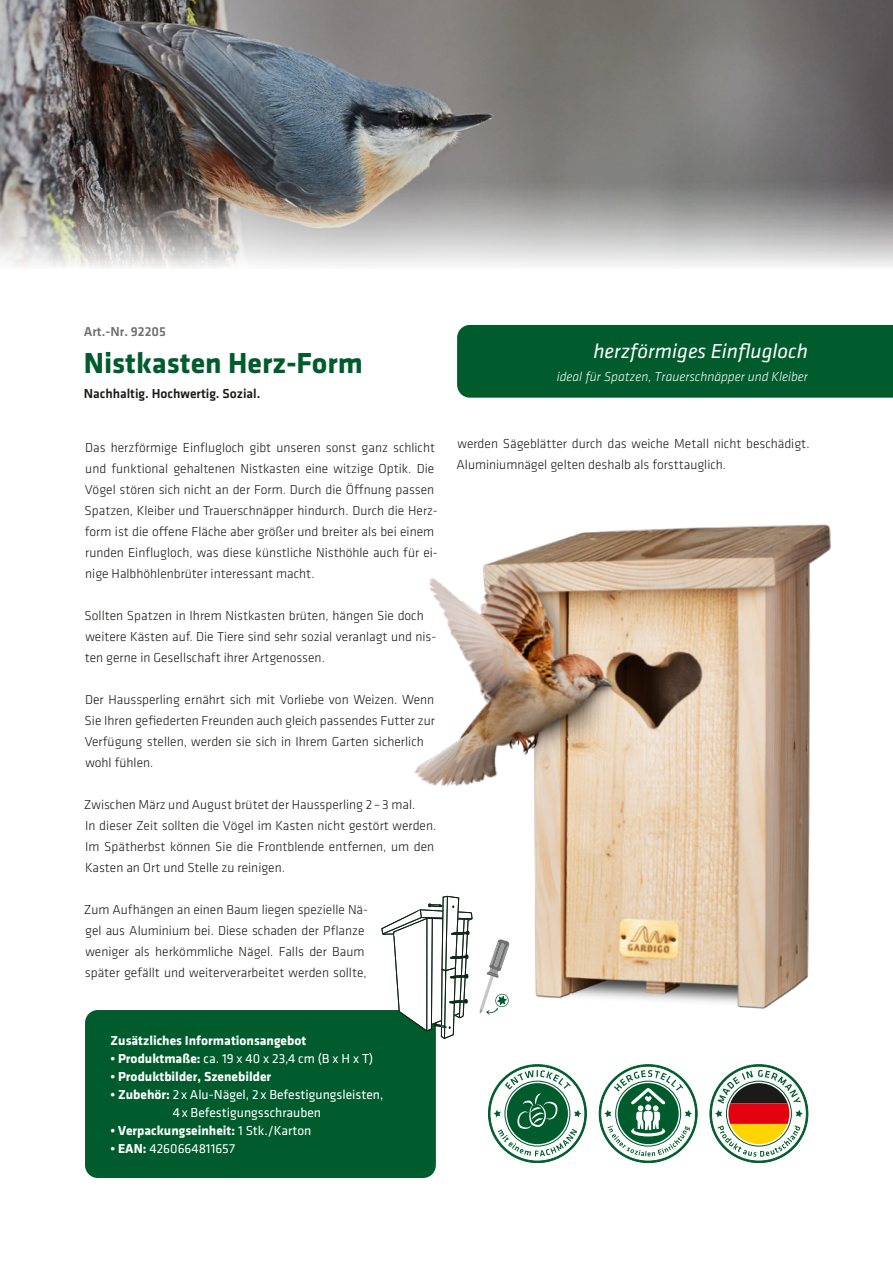
<style>
.page{position:relative;width:893px;height:1263px;background:#fff}
.page>*{position:absolute;margin:0;border:0;box-sizing:border-box;transform-origin:0 0}
.t1{font:700 30px "Klavika";color:#005c2c}
.t2{font:italic 21px "Klavika";color:#fff}
.t3{font:300 13.5px/21px "Klavika";color:#1a1a18}
.t4{font:13.5px/18px "Klavika";color:#fff;text-align:center}
.t5{font:13.5px "Klavika Bold OSF";color:#fff}
.t6{font:italic 300 13.5px "Klavika";color:#fff}
.t7{font:500 13.5px "Klavika";color:#1a1a18}
.t8{font:500 13.5px "Klavika";color:#6f6f6e}
.s1{font-family:"Klavika Bold OSF"}
.s2{font-family:"Klavika"}
</style>
<div class="page">
<img style="left:0;top:0;width:893px;height:268px">
<div style="left:85px;top:1010px;width:351px;height:168px;background:#005c2c;border-radius:13px"></div>
<img style="left:415px;top:524px;width:416px;height:489px">
<svg style="left:488px;top:1064px;width:99px;height:99px"></svg>
<svg style="left:599px;top:1064px;width:98px;height:99px"></svg>
<svg style="left:710px;top:1064px;width:98px;height:99px"></svg>
<div style="left:457px;top:325px;width:436px;height:73px;background:#005c2c"></div>
<svg style="left:480px;top:939px;width:29px;height:76px"></svg>
<svg style="left:382px;top:896px;width:90px;height:143px"></svg>
<p class="t8" style="left:84px;top:324px;width:84px">Art.-Nr. 92205</p>
<p class="t1" style="left:84px;top:347px;width:281px">Nistkasten Herz-Form</p>
<p class="t7" style="left:84px;top:386px;width:178px">Nachhaltig. Hochwertig. Sozial.</p>
<p class="t3" style="left:85px;top:438px;width:355px">Das herzförmige Einflugloch gibt unseren sonst ganz schlicht und funktional gehaltenen Nistkasten eine witzige Optik. Die Vögel stören sich nicht an der Form. Durch die Öffnung passen Spatzen, Kleiber und Trauerschnäpper hindurch. Durch die Herz&shy;form ist die offene Fläche aber größer und breiter als bei einem runden Einflugloch, was diese künstliche Nisthöhle auch für ei&shy;nige Halbhöhlenbrüter interessant macht.</p>
<p class="t3" style="left:85px;top:606px;width:353px">Sollten Spatzen in Ihrem Nistkasten brüten, hängen Sie doch weitere Kästen auf. Die Tiere sind sehr sozial veranlagt und nis&shy;ten gerne in Gesellschaft ihrer Artgenossen.</p>
<p class="t3" style="left:85px;top:690px;width:352px">Der Haussperling ernährt sich mit Vorliebe von Weizen. Wenn Sie Ihren gefiederten Freunden auch gleich passendes Futter zur Verfügung stellen, werden sie sich in Ihrem Garten sicherlich wohl fühlen.</p>
<p class="t3" style="left:84px;top:795px;width:354px">Zwischen März und August brütet der Haussperling 2 – 3 mal.<br>In dieser Zeit sollten die Vögel im Kasten nicht gestört werden.<br>Im Spätherbst können Sie die Frontblende entfernen, um den Kasten an Ort und Stelle zu reinigen.</p>
<p class="t3" style="left:84px;top:900px;width:286px">Zum Aufhängen an einen Baum liegen spezielle Nä&shy;gel aus Aluminium bei. Diese schaden der Pflanze weniger als herkömmliche Nägel. Falls der Baum später gefällt und weiterverarbeitet werden sollte,</p>
<p class="t2" style="left:593px;top:340px;width:216px">herzförmiges Einflugloch</p>
<p class="t6" style="left:557px;top:370px;width:253px">ideal für Spatzen, Trauerschnäpper und Kleiber</p>
<p class="t3" style="left:457px;top:433px;width:355px">werden Sägeblätter durch das weiche Metall nicht beschädigt.<br>Aluminiumnägel gelten deshalb als forsttauglich.</p>
<p class="t5" style="left:111px;top:1033px;width:197px">Zusätzliches Informationsangebot</p>
<p class="t4" style="left:111px;top:1050px;width:264px"><span class="s1">• Produktmaße:</span> ca. 19 x 40 x 23,4 cm (B x H x T)</p>
<p class="t5" style="left:111px;top:1069px;width:162px">• Produktbilder, Szenebilder</p>
<p class="t4" style="left:111px;top:1086px;width:274px"><span class="s1">• Zubehör:</span> 2 x Alu-Nägel, 2 x Befestigungsleisten,<br>4x Befestigungsschrauben</p>
<p class="t5" style="left:111px;top:1123px;width:202px">• Verpackungseinheit: <span class="s2">1 Stk./Karton</span></p>
<p class="t4" style="left:111px;top:1140px;width:126px"><span class="s1">• EAN:</span> 4260664811657</p>
</div>
